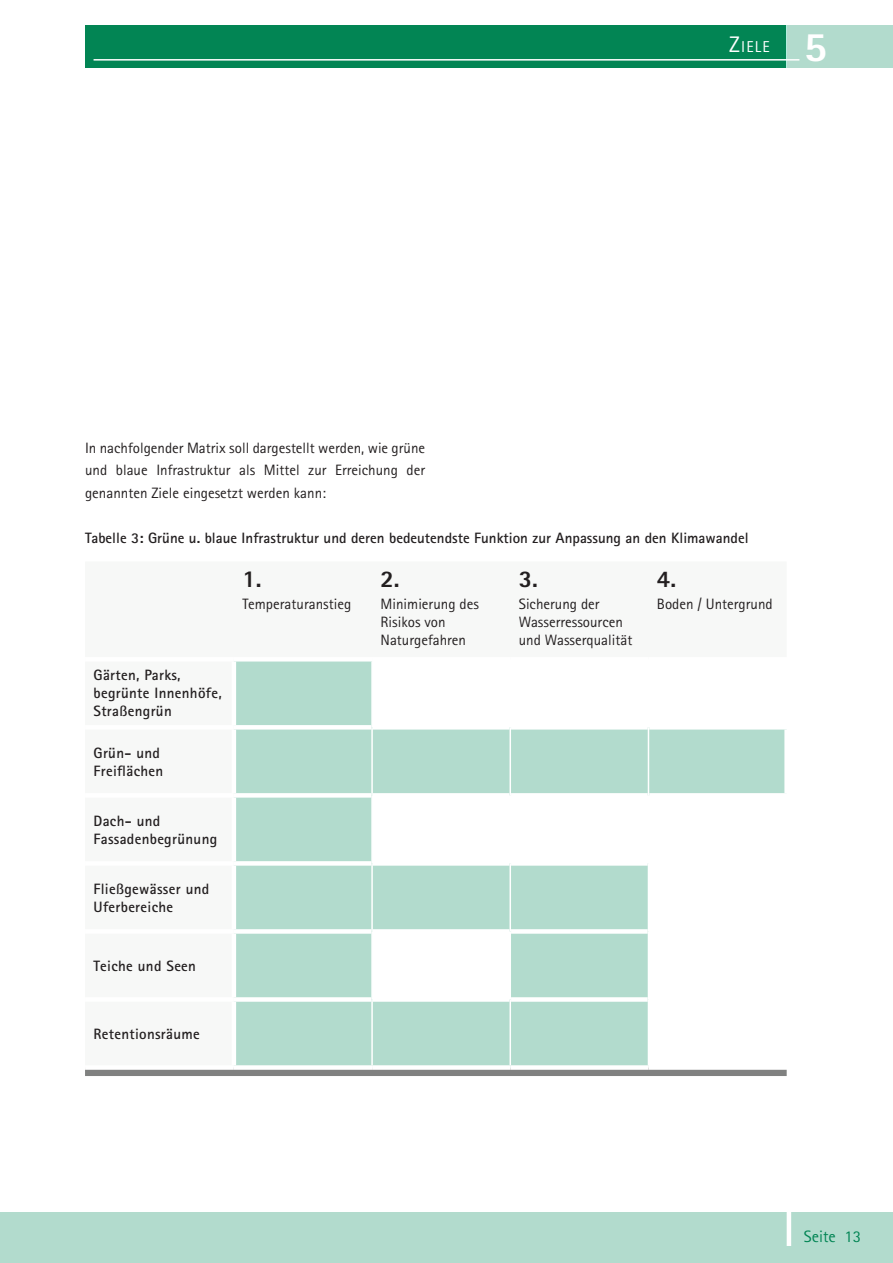
<style>
.page{position:relative;width:893px;height:1263px;background:#fff}
.page>*{position:absolute;margin:0;border:0;box-sizing:border-box;transform-origin:0 0}
.t1{font:800 42px "Rotis Sans Serif Std";color:#fff}
.t2{font:800 24px "Rotis Sans Serif Std";color:#231f20}
.t3{font:16.5px "Rotis Sans Serif Std";color:#028554}
.t4{font:15.75px "Rotis Sans Serif Std";color:#fff}
.t5{font:15px/18px "Rotis Sans Serif Std";color:#231f20}
.t6{font:700 15px/18px "Rotis Sans Serif Std";letter-spacing:.02em;color:#231f20}
.t7{font:700 15px "Rotis Sans Serif Std";color:#231f20}
.s1{font-size:22.5px}
</style>
<div class="page">
<div style="left:85px;top:26px;width:702px;height:42px;background:#028554"></div>
<div style="left:787px;top:26px;width:106px;height:42px;background:#b2dbcd"></div>
<hr style="left:94px;top:59px;width:705px;height:2px;background:#fff">
<div style="left:0;top:1212px;width:893px;height:51px;background:#b2dbcd"></div>
<hr style="left:787px;top:1208px;width:4px;height:38px;background:#fff">
<svg style="left:236px;top:661px;width:548px;height:404px;fill:#b2dbcd"></svg>
<div style="left:85px;top:1070px;width:702px;height:6px;background:#808180"></div>
<hr style="left:234px;top:725px;width:137px;height:4px;background:#fff">
<hr style="left:373px;top:725px;width:136px;height:4px;background:#fff">
<hr style="left:511px;top:725px;width:137px;height:4px;background:#fff">
<hr style="left:649px;top:725px;width:140px;height:4px;background:#fff">
<div style="left:234px;top:793px;width:137px;height:5px;background:#fff"></div>
<div style="left:373px;top:793px;width:136px;height:5px;background:#fff"></div>
<div style="left:511px;top:793px;width:137px;height:5px;background:#fff"></div>
<div style="left:649px;top:793px;width:140px;height:5px;background:#fff"></div>
<div style="left:234px;top:861px;width:137px;height:5px;background:#fff"></div>
<div style="left:373px;top:861px;width:136px;height:5px;background:#fff"></div>
<div style="left:511px;top:861px;width:137px;height:5px;background:#fff"></div>
<div style="left:649px;top:861px;width:140px;height:5px;background:#fff"></div>
<div style="left:234px;top:929px;width:137px;height:5px;background:#fff"></div>
<div style="left:373px;top:929px;width:136px;height:5px;background:#fff"></div>
<div style="left:511px;top:929px;width:137px;height:5px;background:#fff"></div>
<div style="left:649px;top:929px;width:140px;height:5px;background:#fff"></div>
<div style="left:234px;top:997px;width:137px;height:5px;background:#fff"></div>
<div style="left:373px;top:997px;width:136px;height:5px;background:#fff"></div>
<div style="left:511px;top:997px;width:137px;height:5px;background:#fff"></div>
<div style="left:649px;top:997px;width:140px;height:5px;background:#fff"></div>
<hr style="left:371px;top:661px;width:2px;height:66px;background:#fff">
<hr style="left:509px;top:661px;width:2px;height:66px;background:#fff">
<hr style="left:648px;top:661px;width:1px;height:66px;background:#fff">
<hr style="left:371px;top:727px;width:2px;height:68px;background:#fff">
<hr style="left:509px;top:727px;width:2px;height:68px;background:#fff">
<hr style="left:648px;top:727px;width:1px;height:68px;background:#fff">
<hr style="left:371px;top:795px;width:2px;height:68px;background:#fff">
<hr style="left:509px;top:795px;width:2px;height:68px;background:#fff">
<hr style="left:648px;top:795px;width:1px;height:68px;background:#fff">
<hr style="left:371px;top:863px;width:2px;height:68px;background:#fff">
<hr style="left:509px;top:863px;width:2px;height:68px;background:#fff">
<hr style="left:648px;top:863px;width:1px;height:68px;background:#fff">
<hr style="left:371px;top:931px;width:2px;height:68px;background:#fff">
<hr style="left:509px;top:931px;width:2px;height:68px;background:#fff">
<hr style="left:648px;top:931px;width:1px;height:68px;background:#fff">
<hr style="left:371px;top:999px;width:2px;height:66px;background:#fff">
<hr style="left:509px;top:999px;width:2px;height:66px;background:#fff">
<hr style="left:648px;top:999px;width:1px;height:66px;background:#fff">
<p class="t4" style="left:729px;top:38px;width:42px"><span class="s1">Z</span>iele</p>
<h1 class="t1" style="left:804px;top:20px;width:25px">5</h1>
<p class="t5" style="left:85px;top:436px;width:342px;line-height:22.5px;text-align:justify">In nachfolgender Matrix soll dargestellt werden, wie grüne und blaue Infrastruktur als Mittel zur Erreichung der genannten Ziele eingesetzt werden kann:</p>
<p class="t7" style="left:85px;top:528px;width:665px">Tabelle 3: Grüne u. blaue Infrastruktur und deren bedeutendste Funktion zur Anpassung an den Klimawandel</p>
<h2 class="t2" style="left:242px;top:563px;width:21px">1.</h2>
<p class="t5" style="left:242px;top:595px;width:110px">Temperaturanstieg</p>
<h2 class="t2" style="left:381px;top:563px;width:21px">2.</h2>
<p class="t5" style="left:381px;top:595px;width:100px">Minimierung des<br>Risikos von<br>Naturgefahren</p>
<h2 class="t2" style="left:519px;top:563px;width:21px">3.</h2>
<p class="t5" style="left:519px;top:595px;width:115px">Sicherung der<br>Wasserressourcen und Wasserqualität</p>
<h2 class="t2" style="left:657px;top:563px;width:21px">4.</h2>
<p class="t5" style="left:657px;top:595px;width:117px">Boden / Untergrund</p>
<p class="t6" style="left:94px;top:666px;width:130px">Gärten, Parks, begrünte Innenhöfe,<br>Straßengrün</p>
<p class="t6" style="left:94px;top:743px;width:71px">Grün- und<br>Freiflächen</p>
<p class="t6" style="left:94px;top:811px;width:125px">Dach- und<br>Fassadenbegrünung</p>
<p class="t6" style="left:94px;top:879px;width:117px">Fließgewässer und<br>Uferbereiche</p>
<p class="t6" style="left:94px;top:956px;width:104px">Teiche und Seen</p>
<p class="t6" style="left:94px;top:1024px;width:108px">Retentionsräume</p>
<p class="t3" style="left:804px;top:1226px;width:59px">Seite 13</p>
</div>
